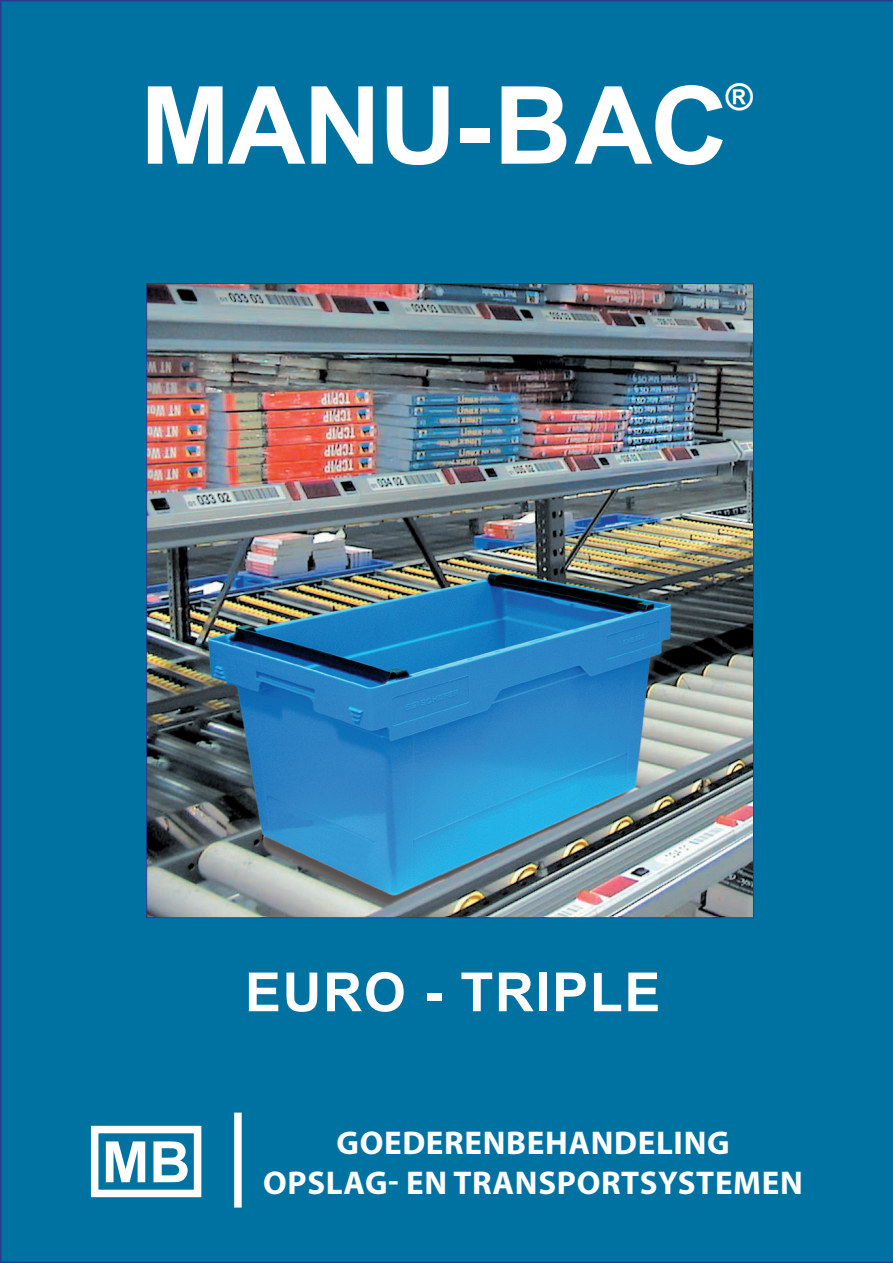
<style>
.page{position:relative;width:893px;height:1263px;background:#0072a2}
.page>*{position:absolute;margin:0;border:0;box-sizing:border-box;transform-origin:0 0}
.t1{font:700 108px "Arial";letter-spacing:-.02em;color:#fff}
.t2{font:700 57px "Arial";color:#fff}
.t3{font:700 54px "Arial";letter-spacing:.03em;color:#fff}
.t4{font:700 36.75px "Arial";color:#fff}
.t5{font:700 33px/39.6px "Myriad Pro";letter-spacing:.02em;color:#fff;text-align:center}
</style>
<div class="page">
<div style="left:234px;top:1112px;width:8px;height:95px;background:#fff"></div>
<div style="left:91px;top:1126px;width:110px;height:71px;border:8px solid #fff"></div>
<img style="left:148px;top:285px;width:604px;height:631px">
<h1 class="t1" style="left:140px;top:55px;width:589px">MANU-BAC</h1>
<p class="t4" style="left:726px;top:73px;width:29px">®</p>
<h3 class="t3" style="left:245px;top:957px;width:417px">EURO - TRIPLE</h3>
<h2 class="t2" style="left:102px;top:1125px;width:90px">MB</h2>
<p class="t5" style="left:263px;top:1122px;width:541px">GOEDERENBEHANDELING<br>OPSLAG- EN TRANSPORTSYSTEMEN</p>
</div>
